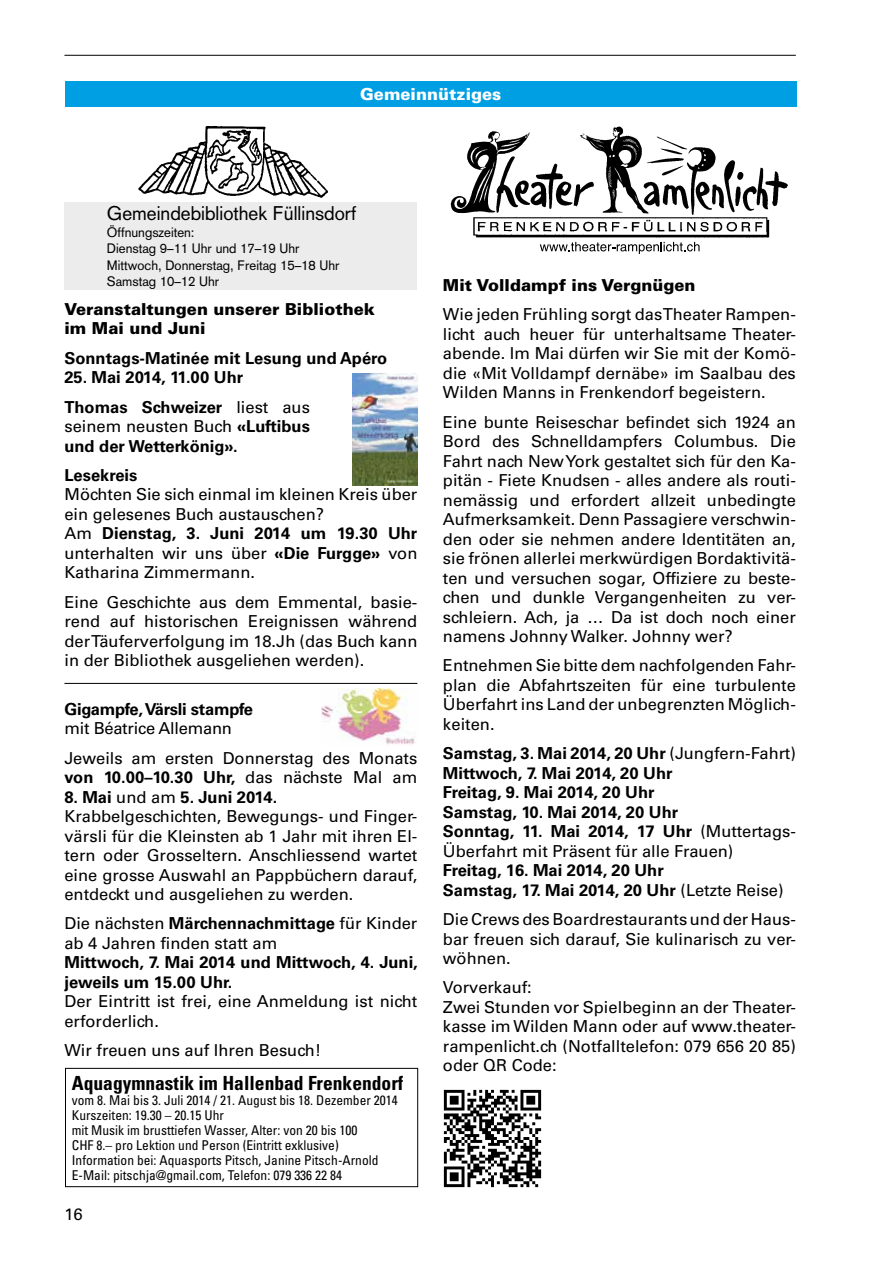
<style>
.page{position:relative;width:893px;height:1263px;background:#fff}
.page>*{position:absolute;margin:0;border:0;box-sizing:border-box;transform-origin:0 0}
.t1{font:700 condensed 19.5px "Univers";color:#000}
.t2{font:19.5px "Akzidenz Grotesk";color:#000}
.t3{font:16.5px/19.5px "Univers";color:#000}
.t4{font:700 16.5px/19.5px "Univers";color:#000}
.t5{font:900 16.5px/19.5px "Univers";color:#000}
.t6{font:900 16.5px "Univers";color:#fff}
.t7{font:condensed 13.5px/15px "Univers";color:#000}
.t8{font:13.5px/16.5px "Akzidenz Grotesk";color:#000}
.s1{font-weight:400}
.s2{font-weight:700}
</style>
<div class="page">
<hr style="left:64px;top:55px;width:732px;height:1px;background:#000">
<div style="left:65px;top:81px;width:731px;height:26px;background:#009ee3"></div>
<div style="left:64px;top:202px;width:353px;height:87px;background:#ececec"></div>
<img style="left:138px;top:126px;width:190px;height:72px">
<hr style="left:64px;top:683px;width:353px;height:1px;background:#000">
<img style="left:321px;top:688px;width:94px;height:57px">
<img style="left:352px;top:374px;width:65px;height:111px">
<img style="left:450px;top:126px;width:338px;height:89px">
<img style="left:473px;top:216px;width:297px;height:22px">
<svg style="left:540px;top:242px;width:160px;height:12px"></svg>
<img style="left:443px;top:1089px;width:99px;height:99px">
<div style="left:65px;top:1068px;width:353px;height:119px;border:1px solid #000"></div>
<p class="t6" style="left:360px;top:84px;width:143px">Gemeinnütziges</p>
<p class="t2" style="left:107px;top:202px;width:251px">Gemeindebibliothek Füllinsdorf</p>
<p class="t8" style="left:107px;top:224px;width:234px">Öffnungszeiten:<br>Dienstag 9–11 Uhr und 17–19 Uhr<br>Mittwoch, Donnerstag, Freitag 15–18 Uhr<br>Samstag 10–12 Uhr</p>
<p class="t5" style="left:64px;top:299px;width:312px">Veranstaltungen unserer Bibliothek im Mai und Juni</p>
<p class="t4" style="left:64px;top:348px;width:324px">Sonntags-Matinée mit Lesung und Apéro</p>
<p class="t4" style="left:64px;top:363px;width:247px;line-height:29.2px">25. Mai 2014, 11.00 Uhr<br>Thomas Schweizer <span class="s1">liest aus</span></p>
<p class="t4" style="left:64px;top:417px;width:247px"><span class="s1">seinem neusten Buch</span> «Luftibus und der Wetterkönig».</p>
<p class="t4" style="left:64px;top:465px;width:74px">Lesekreis</p>
<p class="t3" style="left:64px;top:485px;width:354px">Möchten Sie sich einmal im kleinen Kreis über ein gelesenes Buch austauschen?<br>Am <span class="s2">Dienstag, 3. Juni 2014 um 19.30 Uhr </span>unterhalten wir uns über <span class="s2">«Die Furgge»</span> von Katharina Zimmermann.</p>
<p class="t3" style="left:64px;top:592px;width:354px;text-align:justify">Eine Geschichte aus dem Emmental, basie&shy;rend auf historischen Ereignissen während der Täuferverfolgung im 18.Jh (das Buch kann in der Bibliothek ausgeliehen werden).</p>
<p class="t4" style="left:64px;top:699px;width:190px">Gigampfe, Värsli stampfe</p>
<p class="t3" style="left:64px;top:714px;width:354px;line-height:29.2px">mit Béatrice Allemann<br>Jeweils am ersten Donnerstag des Monats</p>
<p class="t4" style="left:64px;top:768px;width:354px">von 10.00–10.30 Uhr, <span class="s1">das nächste Mal am</span></p>
<p class="t3" style="left:64px;top:787px;width:354px"><span class="s2">8. Mai</span> und am <span class="s2">5. Juni 2014.<br></span>Krabbelgeschichten, Bewegungs- und Finger&shy;värsli für die Kleinsten ab 1 Jahr mit ihren El&shy;tern oder Grosseltern. Anschliessend wartet eine grosse Auswahl an Pappbüchern darauf, entdeckt und ausgeliehen zu werden.</p>
<p class="t3" style="left:64px;top:914px;width:354px">Die nächsten <span class="s2">Märchennachmittage</span> für Kinder ab 4 Jahren finden statt am</p>
<p class="t4" style="left:64px;top:953px;width:355px">Mittwoch, 7. Mai 2014 und Mittwoch, 4. Juni, jeweils um 15.00 Uhr.</p>
<p class="t3" style="left:64px;top:992px;width:354px">Der Eintritt ist frei, eine Anmeldung ist nicht erforderlich.</p>
<p class="t3" style="left:64px;top:1040px;width:258px">Wir freuen uns auf Ihren Besuch!</p>
<p class="t1" style="left:72px;top:1071px;width:333px">Aquagymnastik im Hallenbad Frenkendorf</p>
<p class="t7" style="left:72px;top:1092px;width:328px">vom 8. Mai bis 3. Juli 2014 / 21. August bis 18. Dezember 2014<br>Kurszeiten: 19.30 – 20.15 Uhr<br>mit Musik im brusttiefen Wasser, Alter: von 20 bis 100<br>CHF 8.– pro Lektion und Person (Eintritt exklusive)<br>Information bei: Aquasports Pitsch, Janine Pitsch-Arnold E-Mail: pitschja@gmail.com, Telefon: 079 336 22 84</p>
<p class="t3" style="left:64px;top:1205px;width:20px">16</p>
<p class="t5" style="left:443px;top:275px;width:254px">Mit Volldampf ins Vergnügen</p>
<p class="t3" style="left:443px;top:305px;width:354px;text-align:justify">Wie jeden Frühling sorgt das Theater Rampen&shy;licht auch heuer für unterhaltsame Theater&shy;abende. Im Mai dürfen wir Sie mit der Komö&shy;die «Mit Volldampf dernäbe» im Saalbau des Wilden Manns in Frenkendorf begeistern.</p>
<p class="t3" style="left:443px;top:412px;width:354px;text-align:justify">Eine bunte Reiseschar befindet sich 1924 an Bord des Schnelldampfers Columbus. Die Fahrt nach New York gestaltet sich für den Ka&shy;pitän - Fiete Knudsen - alles andere als routi&shy;nemässig und erfordert allzeit unbedingte Aufmerksamkeit. Denn Passagiere verschwin&shy;den oder sie nehmen andere Identitäten an, sie frönen allerlei merkwürdigen Bordaktivitä&shy;ten und versuchen sogar, Offiziere zu beste&shy;chen und dunkle Vergangenheiten zu ver&shy;schleiern. Ach, ja … Da ist doch noch einer namens Johnny Walker. Johnny wer?</p>
<p class="t3" style="left:443px;top:656px;width:354px;text-align:justify">Entnehmen Sie bitte dem nachfolgenden Fahr&shy;plan die Abfahrtszeiten für eine turbulente Überfahrt ins Land der unbegrenzten Möglich&shy;keiten.</p>
<p class="t4" style="left:443px;top:744px;width:354px">Samstag, 3. Mai 2014, 20 Uhr <span class="s1">(Jungfern-Fahrt)<br></span>Mittwoch, 7. Mai 2014, 20 Uhr<br>Freitag, 9. Mai 2014, 20 Uhr<br>Samstag, 10. Mai 2014, 20 Uhr<br>Sonntag, 11. Mai 2014, 17 Uhr <span class="s1">(Muttertags-Überfahrt mit Präsent für alle Frauen)</span></p>
<p class="t4" style="left:443px;top:861px;width:342px">Freitag, 16. Mai 2014, 20 Uhr<br>Samstag, 17. Mai 2014, 20 Uhr <span class="s1">(Letzte Reise)</span></p>
<p class="t3" style="left:443px;top:909px;width:354px;text-align:justify">Die Crews des Boardrestaurants und der Haus&shy;bar freuen sich darauf, Sie kulinarisch zu ver&shy;wöhnen.</p>
<p class="t3" style="left:443px;top:978px;width:354px">Vorverkauf:<br>Zwei Stunden vor Spielbeginn an der Theater&shy;kasse im Wilden Mann oder auf www.theater&shy;rampenlicht.ch (Notfalltelefon: 079 656 20 85) oder QR Code:</p>
</div>
